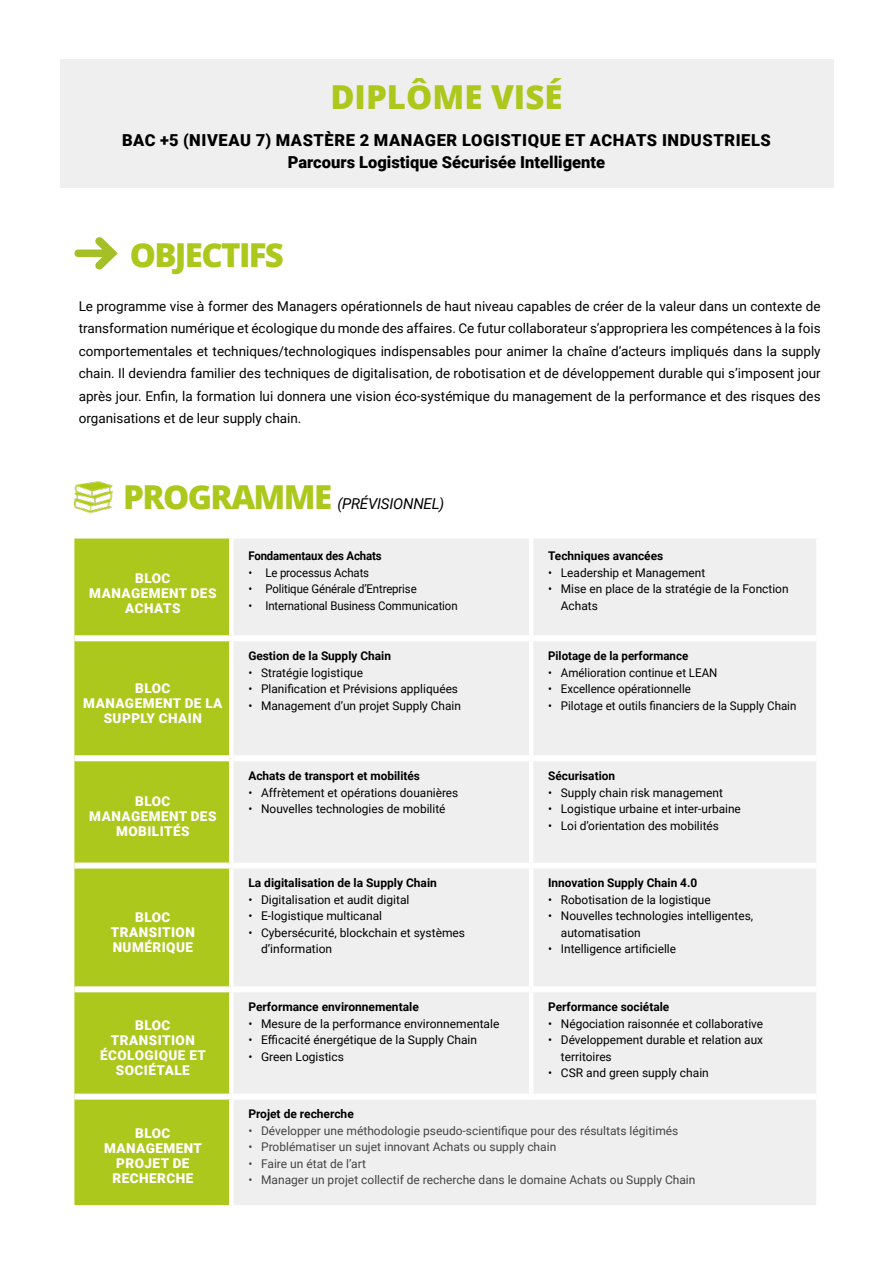
<style>
.page{position:relative;width:893px;height:1263px;background:#fff}
.page>*{position:absolute;margin:0;border:0;box-sizing:border-box;transform-origin:0 0}
.t1{font:800 33px "Open Sans";color:#adc71c}
.t2{font:800 33px "Open Sans";letter-spacing:-.05em;color:#adc81c}
.t3{font:900 16.5px/22.5px "Roboto";letter-spacing:.025em;color:#000;text-align:center}
.t4{font:italic 15px "Roboto";letter-spacing:-.015em;color:#000}
.t5{font:13.5px/22.5px "Roboto";color:#010202;text-align:justify}
.t6{font:900 13.5px/15px "Roboto";letter-spacing:.035em;color:#fff;text-align:center}
.t7{font:12px/16.5px "Roboto";color:#000}
.t8{font:12px "Roboto";color:#454444}
.t9{font:700 12px "Roboto";color:#000}
.t10{font:12px "Roboto";color:#000;scale:.96 1}
.t11{font:12px "Roboto";color:#000;scale:.95 1}
.t12{font:700 12px "Roboto";color:#000;scale:.96 1}
.t13{font:700 12px "Roboto";color:#000;scale:.95 1}
.s1{font-family:"Open Sans";font-weight:800;font-style:normal;font-size:33px;color:#adc81c}
</style>
<div class="page">
<div style="left:60px;top:60px;width:773px;height:128px;background:#eeefee"></div>
<div style="left:74px;top:538px;width:155px;height:667px;background:#adc81c"></div>
<div style="left:234px;top:539px;width:582px;height:666px;background:#eeefee"></div>
<hr style="left:529px;top:538px;width:4px;height:97px;background:#fff">
<hr style="left:529px;top:641px;width:4px;height:114px;background:#fff">
<hr style="left:529px;top:761px;width:4px;height:101px;background:#fff">
<hr style="left:529px;top:868px;width:4px;height:118px;background:#fff">
<hr style="left:529px;top:992px;width:4px;height:101px;background:#fff">
<div style="left:74px;top:635px;width:157px;height:6px;background:#fff"></div>
<div style="left:231px;top:635px;width:300px;height:6px;background:#fff"></div>
<div style="left:531px;top:635px;width:285px;height:6px;background:#fff"></div>
<div style="left:74px;top:755px;width:155px;height:6px;background:#fff"></div>
<div style="left:234px;top:755px;width:297px;height:6px;background:#fff"></div>
<div style="left:531px;top:755px;width:285px;height:6px;background:#fff"></div>
<div style="left:74px;top:862px;width:157px;height:6px;background:#fff"></div>
<div style="left:231px;top:862px;width:300px;height:6px;background:#fff"></div>
<div style="left:531px;top:862px;width:285px;height:6px;background:#fff"></div>
<div style="left:74px;top:986px;width:157px;height:6px;background:#fff"></div>
<div style="left:231px;top:986px;width:300px;height:6px;background:#fff"></div>
<div style="left:531px;top:986px;width:285px;height:6px;background:#fff"></div>
<div style="left:74px;top:1093px;width:157px;height:6px;background:#fff"></div>
<div style="left:231px;top:1093px;width:300px;height:6px;background:#fff"></div>
<div style="left:531px;top:1093px;width:285px;height:6px;background:#fff"></div>
<img style="left:74px;top:481px;width:39px;height:33px">
<svg style="left:74px;top:237px;width:44px;height:32px"></svg>
<h1 class="t1" style="left:330px;top:72px;width:234px">DIPLÔME VISÉ</h1>
<h2 class="t3" style="left:122px;top:128px;width:650px">BAC +5 (NIVEAU 7) MASTÈRE 2 MANAGER LOGISTIQUE ET ACHATS INDUSTRIELS<br>Parcours Logistique Sécurisée Intelligente</h2>
<h1 class="t2" style="left:130px;top:230px;width:156px">OBJECTIFS</h1>
<p class="t5" style="left:79px;top:294px;width:743px">Le programme vise à former des Managers opérationnels de haut niveau capables de créer de la valeur dans un contexte de transformation numérique et écologique du monde des affaires. Ce futur collaborateur s’appropriera les compétences à la fois comportementales et techniques/technologiques indispensables pour animer la chaîne d’acteurs impliqués dans la supply chain. Il deviendra familier des techniques de digitalisation, de robotisation et de développement durable qui s’imposent jour après jour. Enfin, la formation lui donnera une vision éco-systémique du management de la performance et des risques des organisations et de leur supply chain.</p>
<p class="t4" style="left:123px;top:493px;width:322px"><span class="s1">PROGRAMME</span> (PRÉVISIONNEL)</p>
<p class="t6" style="left:89px;top:571px;width:129px">BLOC<br>MANAGEMENT DES<br>ACHATS</p>
<p class="t6" style="left:83px;top:680px;width:141px">BLOC<br>MANAGEMENT DE LA<br>SUPPLY CHAIN</p>
<p class="t6" style="left:89px;top:793px;width:129px">BLOC<br>MANAGEMENT DES<br>MOBILITÉS</p>
<p class="t6" style="left:111px;top:909px;width:85px">BLOC<br>TRANSITION<br>NUMÉRIQUE</p>
<p class="t6" style="left:100px;top:1017px;width:107px">BLOC<br>TRANSITION<br>ÉCOLOGIQUE ET<br>SOCIÉTALE</p>
<p class="t13" style="left:248px;top:548px;width:142px">Fondamentaux des Achats</p>
<p class="t11" style="left:248px;top:564px;width:129px">• Le processus Achats</p>
<p class="t11" style="left:248px;top:581px;width:179px">• Politique Générale d’Entreprise</p>
<p class="t11" style="left:248px;top:597px;width:222px">• International Business Communication</p>
<p class="t9" style="left:248px;top:647px;width:144px">Gestion de la Supply Chain</p>
<p class="t7" style="left:248px;top:664px;width:116px">• Stratégie logistique</p>
<p class="t7" style="left:248px;top:680px;width:211px">• Planification et Prévisions appliquées</p>
<p class="t7" style="left:248px;top:697px;width:214px">• Management d’un projet Supply Chain</p>
<p class="t9" style="left:248px;top:767px;width:173px">Achats de transport et mobilités</p>
<p class="t7" style="left:248px;top:783px;width:212px">• Affrètement et opérations douanières</p>
<p class="t7" style="left:248px;top:800px;width:199px">• Nouvelles technologies de mobilité</p>
<p class="t9" style="left:248px;top:875px;width:190px">La digitalisation de la Supply Chain</p>
<p class="t7" style="left:248px;top:891px;width:163px">• Digitalisation et audit digital</p>
<p class="t7" style="left:248px;top:907px;width:135px">• E-logistique multicanal</p>
<p class="t7" style="left:261px;top:924px;width:205px;text-indent:-13px">• Cybersécurité, blockchain et systèmes d’information</p>
<p class="t9" style="left:248px;top:998px;width:172px">Performance environnementale</p>
<p class="t7" style="left:248px;top:1015px;width:253px">• Mesure de la performance environnementale</p>
<p class="t7" style="left:248px;top:1031px;width:230px">• Efficacité énergétique de la Supply Chain</p>
<p class="t7" style="left:248px;top:1048px;width:97px">• Green Logistics</p>
<p class="t9" style="left:548px;top:548px;width:117px">Techniques avancées</p>
<p class="t7" style="left:548px;top:564px;width:159px">• Leadership et Management</p>
<p class="t7" style="left:561px;top:580px;width:229px;text-indent:-13px">• Mise en place de la stratégie de la Fonction<br>Achats</p>
<p class="t12" style="left:548px;top:647px;width:148px">Pilotage de la performance</p>
<p class="t10" style="left:548px;top:664px;width:178px">• Amélioration continue et LEAN</p>
<p class="t10" style="left:548px;top:680px;width:150px">• Excellence opérationnelle</p>
<p class="t10" style="left:548px;top:697px;width:260px">• Pilotage et outils financiers de la Supply Chain</p>
<p class="t9" style="left:548px;top:767px;width:69px">Sécurisation</p>
<p class="t7" style="left:548px;top:783px;width:176px">• Supply chain risk management</p>
<p class="t7" style="left:548px;top:800px;width:194px">• Logistique urbaine et inter-urbaine</p>
<p class="t7" style="left:548px;top:816px;width:172px">• Loi d’orientation des mobilités</p>
<p class="t9" style="left:548px;top:875px;width:151px">Innovation Supply Chain 4.0</p>
<p class="t7" style="left:548px;top:891px;width:164px">• Robotisation de la logistique</p>
<p class="t7" style="left:561px;top:907px;width:194px;text-indent:-13px">• Nouvelles technologies intelligentes, automatisation</p>
<p class="t7" style="left:548px;top:940px;width:129px">• Intelligence artificielle</p>
<p class="t9" style="left:548px;top:998px;width:123px">Performance sociétale</p>
<p class="t7" style="left:548px;top:1015px;width:217px">• Négociation raisonnée et collaborative</p>
<p class="t7" style="left:561px;top:1031px;width:204px;text-indent:-13px">• Développement durable et relation aux territoires</p>
<p class="t7" style="left:548px;top:1064px;width:162px">• CSR and green supply chain</p>
<p class="t6" style="left:104px;top:1125px;width:100px">BLOC<br>MANAGEMENT<br>PROJET DE<br>RECHERCHE</p>
<p class="t9" style="left:248px;top:1106px;width:107px">Projet de recherche</p>
<p class="t8" style="left:248px;top:1122px;width:432px">• Développer une méthodologie pseudo-scientifique pour des résultats légitimés</p>
<p class="t8" style="left:248px;top:1139px;width:309px">• Problématiser un sujet innovant Achats ou supply chain</p>
<p class="t8" style="left:248px;top:1155px;width:119px">• Faire un état de l’art</p>
<p class="t8" style="left:248px;top:1172px;width:449px">• Manager un projet collectif de recherche dans le domaine Achats ou Supply Chain</p>
</div>
